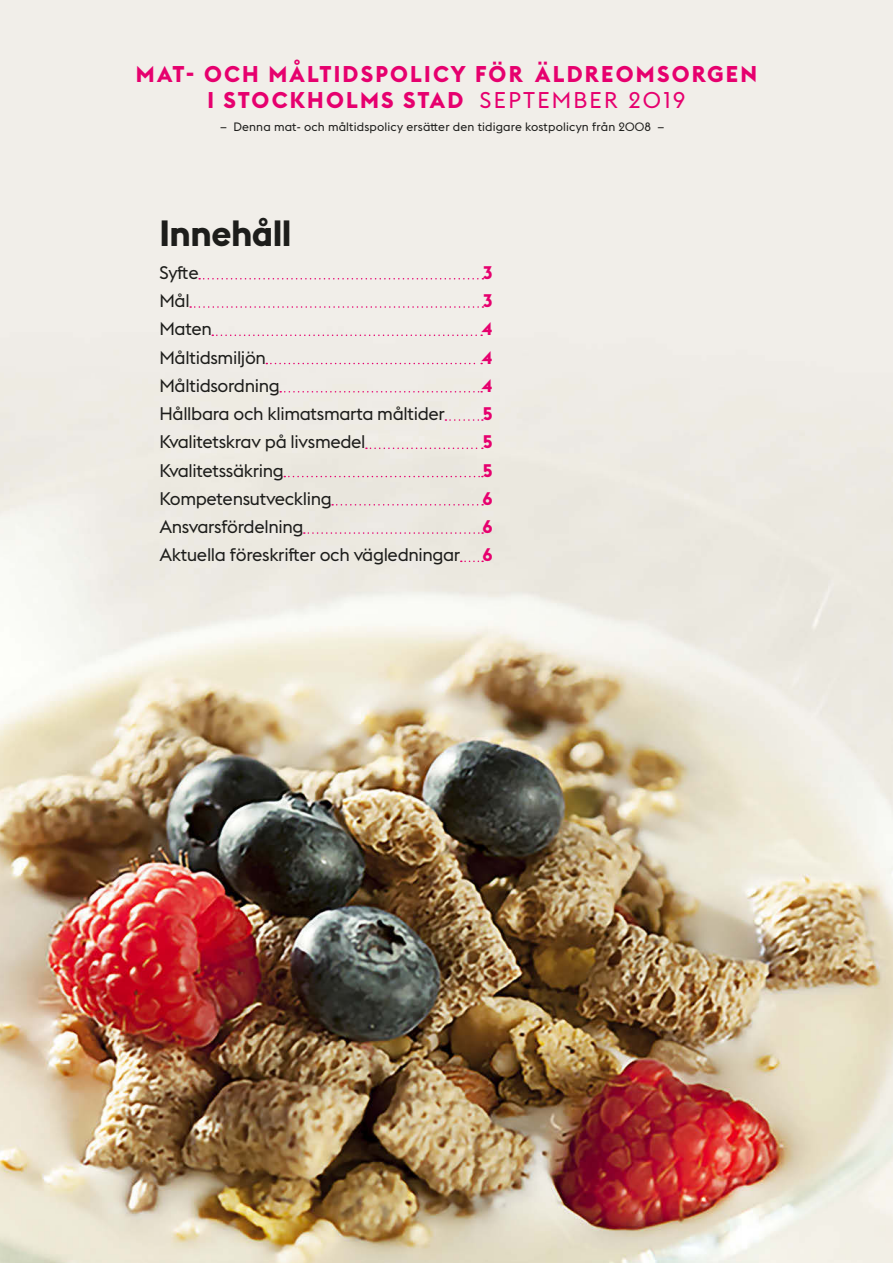
<style>
.page{position:relative;width:893px;height:1263px;background:#fff}
.page>*{position:absolute;margin:0;border:0;box-sizing:border-box;transform-origin:0 0}
.t1{font:700 36px "Stockholm Type";letter-spacing:-.015em;color:#1d1d1b}
.Överrubriker_Versale{font:700 22.5px/25.5px "Stockholm Type";letter-spacing:.1em;color:#e6006e;text-align:center}
.P_Sthlm_Type{font:18px "Stockholm Type";letter-spacing:-.02em;color:#1d1d1b}
.P_Sthlm_Type-2{font:700 18px "Stockholm Type";color:#e6006e}
.P_Sthlm_Type-3{font:12px "Stockholm Type";letter-spacing:.01em;color:#1d1d1b}
.s1{font-weight:400}
.s2{font-weight:700;color:#e6006e}
</style>
<div class="page">
<img style="left:0;top:0;width:893px;height:1263px">
<svg style="left:199px;top:278px;width:284px;height:1px"></svg>
<svg style="left:190px;top:306px;width:293px;height:2px"></svg>
<svg style="left:212px;top:334px;width:270px;height:2px"></svg>
<svg style="left:266px;top:363px;width:216px;height:1px"></svg>
<svg style="left:280px;top:391px;width:202px;height:1px"></svg>
<svg style="left:445px;top:419px;width:38px;height:2px"></svg>
<svg style="left:366px;top:447px;width:117px;height:2px"></svg>
<svg style="left:284px;top:476px;width:199px;height:1px"></svg>
<svg style="left:332px;top:504px;width:151px;height:1px"></svg>
<svg style="left:304px;top:532px;width:179px;height:2px"></svg>
<svg style="left:461px;top:561px;width:22px;height:1px"></svg>
<p class="Överrubriker_Versale" style="left:136px;top:60px;width:623px">MAT- OCH MÅLTIDSPOLICY FÖR ÄLDREOMSORGEN<br>I STOCKHOLMS STAD <span class="s1">SEPTEMBER 2019</span></p>
<p class="P_Sthlm_Type-3" style="left:220px;top:119px;width:445px">– Denna mat- och måltidspolicy ersätter den tidigare kostpolicyn från 2008 –</p>
<h2 class="t1" style="left:159px;top:208px;width:134px">Innehåll</h2>
<p class="P_Sthlm_Type" style="left:159px;top:260px;width:41px">Syfte</p>
<p class="P_Sthlm_Type-2" style="left:483px;top:260px;width:11px">3</p>
<p class="P_Sthlm_Type" style="left:159px;top:288px;width:32px">Mål</p>
<p class="P_Sthlm_Type-2" style="left:483px;top:288px;width:11px">3</p>
<p class="P_Sthlm_Type" style="left:159px;top:317px;width:54px">Maten</p>
<p class="P_Sthlm_Type-2" style="left:482px;top:316px;width:12px">4</p>
<p class="P_Sthlm_Type" style="left:159px;top:345px;width:108px">Måltidsmiljön</p>
<p class="P_Sthlm_Type-2" style="left:482px;top:344px;width:12px">4</p>
<p class="P_Sthlm_Type" style="left:159px;top:373px;width:122px">Måltidsordning</p>
<p class="P_Sthlm_Type-2" style="left:482px;top:373px;width:12px">4</p>
<p class="P_Sthlm_Type" style="left:159px;top:401px;width:287px">Hållbara och klimatsmarta måltider</p>
<p class="P_Sthlm_Type-2" style="left:483px;top:401px;width:11px">5</p>
<p class="P_Sthlm_Type" style="left:159px;top:430px;width:208px">Kvalitetskrav på livsmedel</p>
<p class="P_Sthlm_Type-2" style="left:483px;top:429px;width:11px">5</p>
<p class="P_Sthlm_Type" style="left:159px;top:458px;width:126px">Kvalitetssäkring</p>
<p class="P_Sthlm_Type-2" style="left:483px;top:457px;width:11px">5</p>
<p class="P_Sthlm_Type" style="left:159px;top:486px;width:174px">Kompetensutveckling</p>
<p class="P_Sthlm_Type-2" style="left:483px;top:486px;width:11px">6</p>
<p class="P_Sthlm_Type" style="left:159px;top:514px;width:145px">Ansvarsfördelning</p>
<p class="P_Sthlm_Type-2" style="left:483px;top:514px;width:11px">6</p>
<p class="P_Sthlm_Type" style="left:159px;top:543px;width:335px">Aktuella föreskrifter och vägledningar <span class="s2">6</span></p>
</div>
